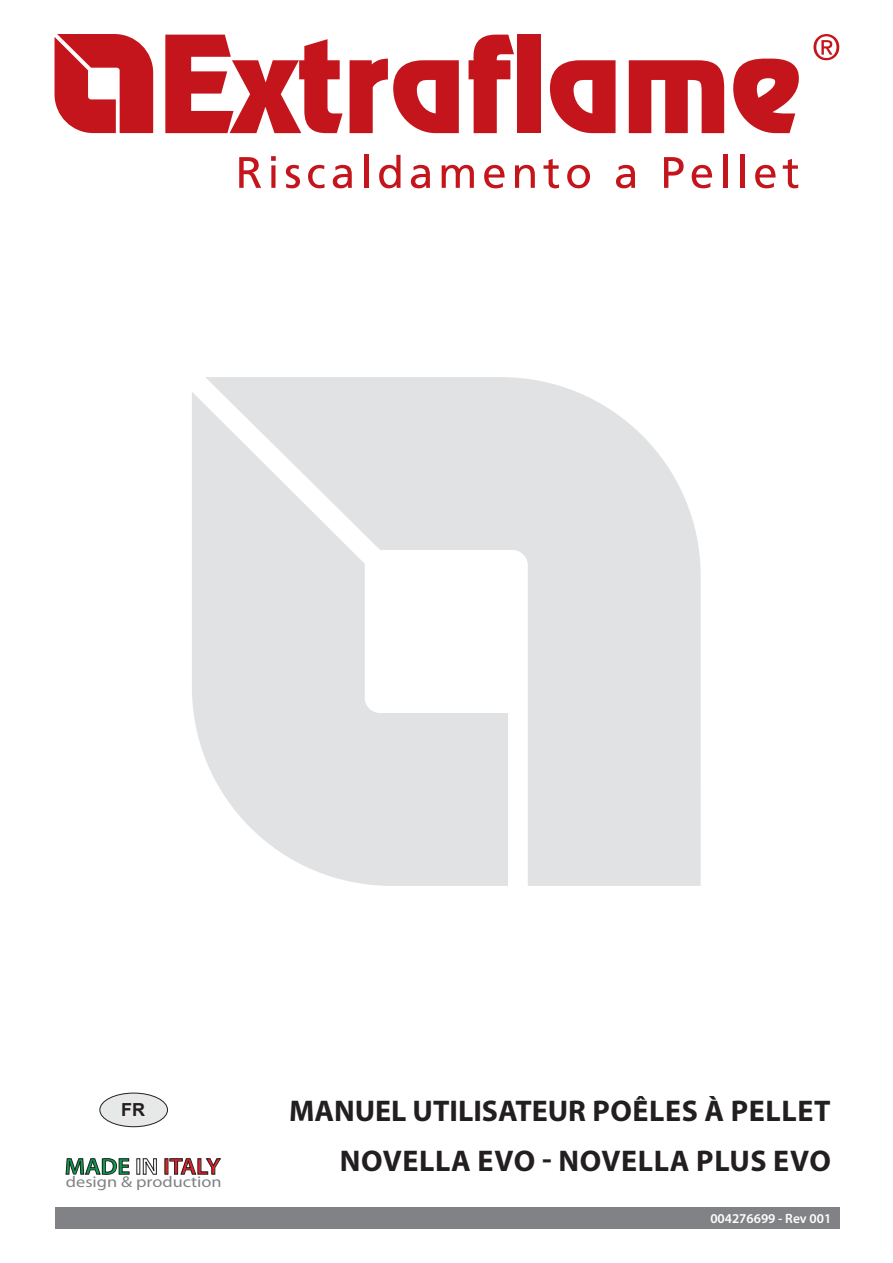
<style>
.page{position:relative;width:893px;height:1263px;background:#fff}
.page>*{position:absolute;margin:0;border:0;box-sizing:border-box;transform-origin:0 0}
.t1{font:700 30px "Myriad Pro";letter-spacing:.01em;color:#231f20}
.t2{font:600 23.1px "Myriad Pro";color:#ed1c24;scale:1.06 1}
.t3{font:700 18px "Arial";color:#231f20}
.t4{font:15.6px "Futura";color:#808285;scale:1.17 1}
.t5{font:600 13.5px "Myriad Pro";color:#fff}
.s1{color:#00a24b}
.s2{color:#fff}
</style>
<div class="page">
<svg style="left:66px;top:1158px;width:63px;height:16px"></svg>
<svg style="left:143px;top:1158px;width:14px;height:16px"></svg>
<svg style="left:170px;top:1158px;width:51px;height:16px"></svg>
<div style="left:55px;top:1208px;width:785px;height:21px;background:#808285"></div>
<svg style="left:813px;top:34px;width:26px;height:26px"></svg>
<svg style="left:239px;top:157px;width:22px;height:31px"></svg>
<svg style="left:271px;top:156px;width:5px;height:32px"></svg>
<svg style="left:286px;top:165px;width:14px;height:23px"></svg>
<svg style="left:308px;top:165px;width:17px;height:23px"></svg>
<svg style="left:333px;top:165px;width:19px;height:23px"></svg>
<hr style="left:364px;top:155px;width:4px;height:33px;background:#c4151c">
<svg style="left:379px;top:155px;width:21px;height:33px"></svg>
<svg style="left:411px;top:165px;width:19px;height:23px"></svg>
<svg style="left:442px;top:165px;width:32px;height:23px"></svg>
<svg style="left:484px;top:165px;width:21px;height:23px"></svg>
<svg style="left:515px;top:165px;width:20px;height:23px"></svg>
<svg style="left:543px;top:159px;width:16px;height:29px"></svg>
<svg style="left:567px;top:165px;width:23px;height:23px"></svg>
<svg style="left:616px;top:165px;width:19px;height:23px"></svg>
<svg style="left:664px;top:157px;width:20px;height:31px"></svg>
<svg style="left:692px;top:165px;width:20px;height:23px"></svg>
<hr style="left:723px;top:155px;width:4px;height:33px;background:#c4151c">
<hr style="left:740px;top:155px;width:4px;height:33px;background:#c4151c">
<svg style="left:755px;top:165px;width:21px;height:23px"></svg>
<svg style="left:783px;top:159px;width:15px;height:29px"></svg>
<svg style="left:55px;top:34px;width:98px;height:99px"></svg>
<svg style="left:165px;top:35px;width:178px;height:98px"></svg>
<svg style="left:350px;top:59px;width:109px;height:74px"></svg>
<svg style="left:469px;top:35px;width:45px;height:98px"></svg>
<div style="left:518px;top:35px;width:23px;height:98px;background:#c4151c"></div>
<svg style="left:550px;top:60px;width:65px;height:73px"></svg>
<svg style="left:629px;top:60px;width:95px;height:73px"></svg>
<svg style="left:733px;top:58px;width:66px;height:75px"></svg>
<svg style="left:192px;top:377px;width:509px;height:509px;fill:#e1e2e3"></svg>
<div style="left:100px;top:1093px;width:68px;height:34px;background:#e7e8e8;border-radius:50%"></div>
<div style="left:100px;top:1093px;width:68px;height:34px;border:1px solid #231f20;border-radius:50%"></div>
<p class="t3" style="left:121px;top:1098px;width:25px">FR</p>
<p class="t1" style="left:289px;top:1091px;width:377px">MANUEL UTILISATEUR POÊLES</p>
<p class="t1" style="left:705px;top:1091px;width:44px">À PELLET</p>
<p class="t2" style="left:65px;top:1152px;width:148px"><span class="s1">MADE</span> <span class="s2">IN</span> ITALY</p>
<p class="t4" style="left:66px;top:1172px;width:135px">design &amp; production</p>
<p class="t1" style="left:340px;top:1141px;width:493px">NOVELLA EVO - NOVELLA PLUS EVO</p>
<p class="t5" style="left:710px;top:1210px;width:122px">004276699 - Rev 001</p>
</div>
